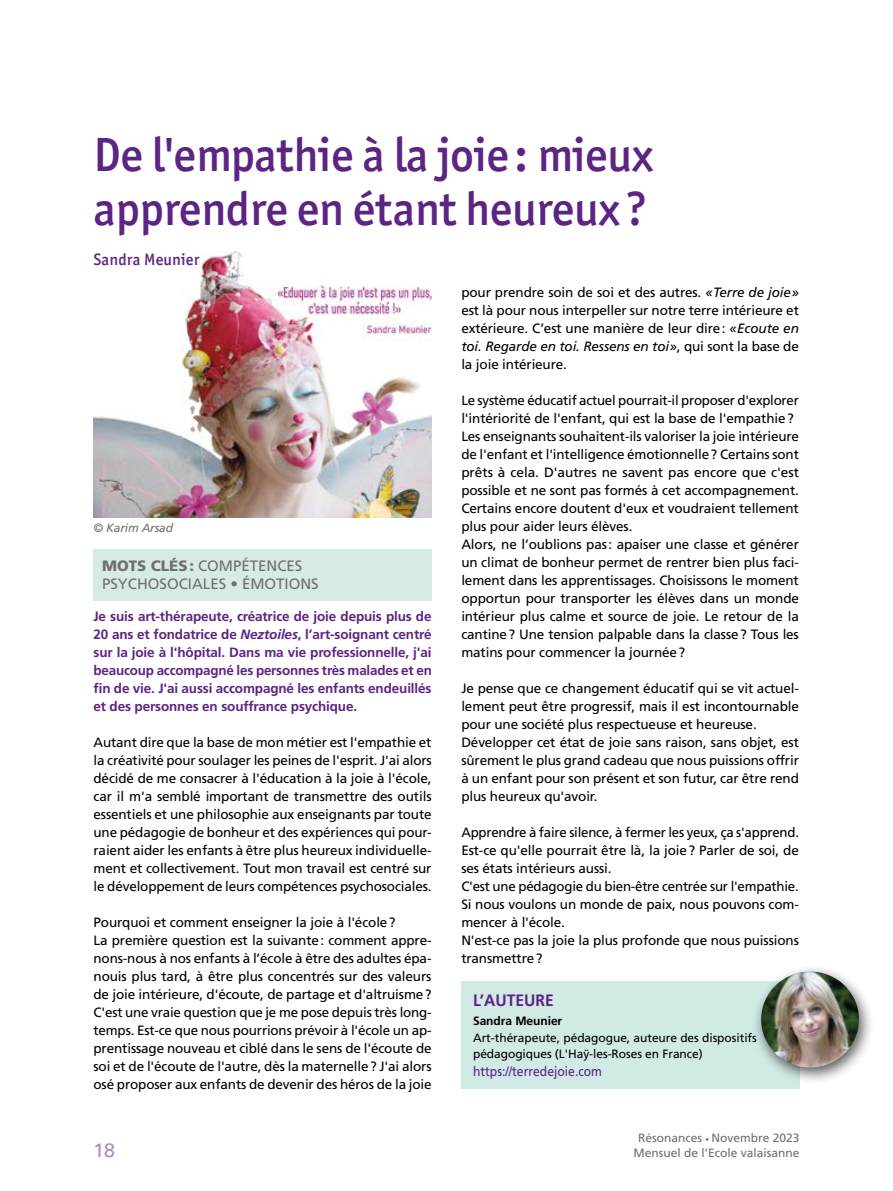
<style>
.page{position:relative;width:893px;height:1191px;background:#fff}
.page>*{position:absolute;margin:0;border:0;box-sizing:border-box;transform-origin:0 0}
.t1{font:500 48px/54px "Officina San ITC";letter-spacing:-.01em;color:#5c2483}
.t2{font:19.5px "Univers LT Pro 55 Roman";color:#a78ac0}
.t3{font:500 16.5px "Officina San ITC";letter-spacing:.01em;color:#5c2483}
.t4{font:700 16.5px "Frutiger LT Std";color:#5c2483;scale:.95 1}
.t5{font:15px/18px "Frutiger LT Std";color:#706f6f}
.t6{font:13.5px/18px "Frutiger LT Std";letter-spacing:-.01em;color:#000}
.t7{font:700 13.5px/18px "Frutiger LT Std";letter-spacing:-.01em;color:#5c2483;text-align:justify}
.t8{font:13.5px "Frutiger LT Std";color:#5c2483;scale:.9 1}
.t9{font:12px/16.5px "Frutiger LT Std";letter-spacing:-.005em;color:#000}
.t10{font:12px "Frutiger LT Std";color:#706f6f}
.t11{font:700 12px "Frutiger LT Std";letter-spacing:-.005em;color:#000}
.t12{font:italic 12px "Frutiger LT Std";letter-spacing:-.015em;color:#706f6f}
.s1{font-weight:900}
.s2{font-style:italic}
.s3{font-size:7.5px}
</style>
<div class="page">
<div style="left:461px;top:981px;width:338px;height:107px;background:#d2eae5"></div>
<div style="left:751px;top:963px;width:123px;height:122px;background:#000;opacity:.65"></div>
<img style="left:761px;top:971px;width:98px;height:96px">
<div style="left:94px;top:549px;width:338px;height:51px;background:#d6ebe6"></div>
<img style="left:94px;top:251px;width:338px;height:266px">
<h1 class="t1" style="left:94px;top:128px;width:561px">De l'empathie à la joie: mieux apprendre en étant heureux?</h1>
<p class="t3" style="left:94px;top:249px;width:107px">Sandra Meunier</p>
<p class="t12" style="left:94px;top:520px;width:81px">© Karim Arsad</p>
<p class="t5" style="left:102px;top:557px;width:218px"><span class="s1">MOTS CLÉS:</span> COMPÉTENCES<br>PSYCHOSOCIALES • ÉMOTIONS</p>
<p class="t7" style="left:94px;top:607px;width:340px">Je suis art-thérapeute, créatrice de joie depuis plus de 20 ans et fondatrice de <span class="s2">Neztoiles</span>, l’art-soignant centré sur la joie à l'hôpital. Dans ma vie professionnelle, j'ai beaucoup accompagné les personnes très malades et en fin de vie. J'ai aussi accompagné les enfants endeuillés et des personnes en souffrance psychique.</p>
<p class="t6" style="left:94px;top:733px;width:340px;text-align:justify">Autant dire que la base de mon métier est l'empathie et la créativité pour soulager les peines de l'esprit. J'ai alors décidé de me consacrer à l'éducation à la joie à l'école, car il m'a semblé important de transmettre des outils essentiels et une philosophie aux enseignants par toute une pédagogie de bonheur et des expériences qui pour&shy;raient aider les enfants à être plus heureux individuelle&shy;ment et collectivement. Tout mon travail est centré sur le développement de leurs compétences psychosociales.</p>
<p class="t6" style="left:94px;top:913px;width:340px">Pourquoi et comment enseigner la joie à l'école?<br>La première question est la suivante: comment appre&shy;nons-nous à nos enfants à l’école à être des adultes épa&shy;nouis plus tard, à être plus concentrés sur des valeurs de joie intérieure, d'écoute, de partage et d'altruisme?<br>C'est une vraie question que je me pose depuis très long&shy;temps. Est-ce que nous pourrions prévoir à l'école un ap&shy;prentissage nouveau et ciblé dans le sens de l'écoute de soi et de l'écoute de l'autre, dès la maternelle? J'ai alors osé proposer aux enfants de devenir des héros de la joie</p>
<p class="t6" style="left:461px;top:283px;width:339px;text-align:justify">pour prendre soin de soi et des autres. <span class="s2">«Terre de joie» </span>est là pour nous interpeller sur notre terre intérieure et extérieure. C’est une manière de leur dire: <span class="s2">«Ecoute en toi. Regarde en toi. Ressens en toi»</span>, qui sont la base de la joie intérieure.</p>
<p class="t6" style="left:461px;top:391px;width:339px">Le système éducatif actuel pourrait-il proposer d'explorer l'intériorité de l'enfant, qui est la base de l'empathie?<br>Les enseignants souhaitent-ils valoriser la joie intérieure de l'enfant et l'intelligence émotionnelle? Certains sont prêts à cela. D'autres ne savent pas encore que c'est possible et ne sont pas formés à cet accompagnement.<br>Certains encore doutent d'eux et voudraient tellement plus pour aider leurs élèves.<br>Alors, ne l’oublions pas: apaiser une classe et générer un climat de bonheur permet de rentrer bien plus faci&shy;lement dans les apprentissages. Choisissons le moment opportun pour transporter les élèves dans un monde intérieur plus calme et source de joie. Le retour de la cantine? Une tension palpable dans la classe? Tous les matins pour commencer la journée?</p>
<p class="t6" style="left:461px;top:679px;width:339px">Je pense que ce changement éducatif qui se vit actuel&shy;lement peut être progressif, mais il est incontournable pour une société plus respectueuse et heureuse.<br>Développer cet état de joie sans raison, sans objet, est sûrement le plus grand cadeau que nous puissions offrir à un enfant pour son présent et son futur, car être rend plus heureux qu'avoir.</p>
<p class="t6" style="left:461px;top:823px;width:339px">Apprendre à faire silence, à fermer les yeux, ça s'apprend.<br>Est-ce qu'elle pourrait être là, la joie? Parler de soi, de ses états intérieurs aussi.<br>C'est une pédagogie du bien-être centrée sur l'empathie.<br>Si nous voulons un monde de paix, nous pouvons com&shy;mencer à l'école.<br>N'est-ce pas la joie la plus profonde que nous puissions transmettre?</p>
<p class="t4" style="left:473px;top:990px;width:86px">L’AUTEURE</p>
<p class="t11" style="left:473px;top:1014px;width:91px">Sandra Meunier</p>
<p class="t9" style="left:473px;top:1029px;width:285px">Art-thérapeute, pédagogue, auteure des dispositifs pédagogiques (L'Haÿ-les-Roses en France)</p>
<p class="t8" style="left:473px;top:1063px;width:145px">https://terredejoie.com</p>
<p class="t10" style="left:638px;top:1131px;width:163px">Résonances <span class="s3">•</span> Novembre 2023</p>
<h2 class="t2" style="left:94px;top:1136px;width:23px">18</h2>
<p class="t10" style="left:633px;top:1145px;width:168px">Mensuel de l’Ecole valaisanne</p>
</div>
